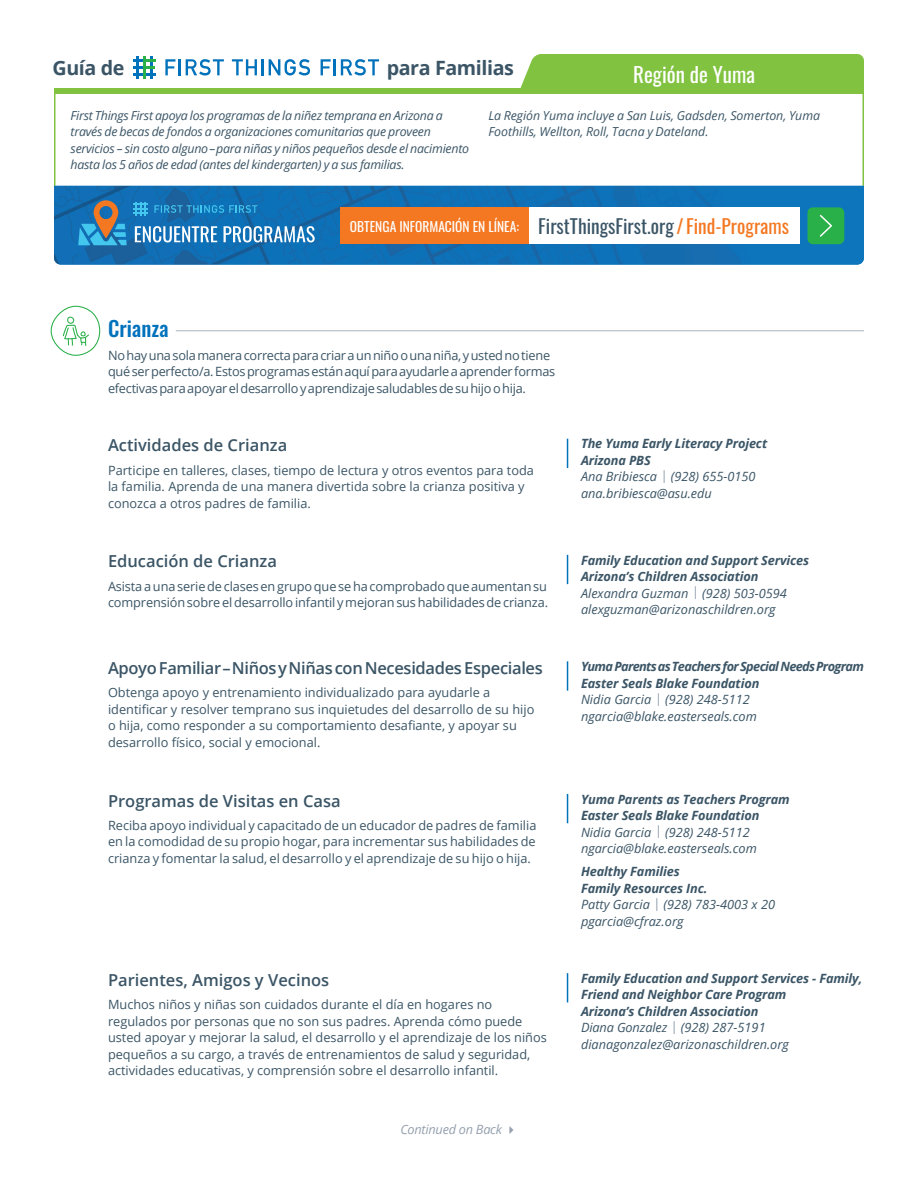
<style>
.page{position:relative;width:918px;height:1188px;background:#fff}
.page>*{position:absolute;margin:0;border:0;box-sizing:border-box;transform-origin:0 0}
.H2_2{font:21px "Oswald";color:#fff}
.H2_2-2{font:500 21px "Oswald";color:#0072bc}
.Article_Body_Copy{font:700 19.65px "Open Sans";letter-spacing:-.02em;color:#3b5566}
.H2_2-3{font:19.5px "Oswald";color:#3b5566}
.t1{font:600 16.5px "Open Sans";color:#3b5566}
.t2{font:600 16.5px "Open Sans";letter-spacing:-.02em;color:#3b5566}
.H2_2-4{font:13.5px "Oswald";color:#fff}
.H2_2-5{font:12.75px/16.5px "Open Sans";color:#3b5566}
.Article_Body_Copy-2{font:italic 12.75px/16.5px "Open Sans";color:#3b5566}
.Article_Body_Copy-3{font:italic 700 12.75px/16.5px "Open Sans";letter-spacing:-.01em;color:#3b5566}
.H2_2-6{font:12.75px/16.5px "Open Sans";letter-spacing:-.02em;color:#3b5566}
.Article_Body_Copy-4{font:italic 700 12.75px "Open Sans";letter-spacing:-.05em;color:#3b5566}
.Article_Body_Copy-5{font:italic 12.75px "Open Sans";letter-spacing:-.02em;color:#94a0ae}
.Article_Body_Copy-6{font:italic 12.3px/16.5px "Open Sans";letter-spacing:-.02em;color:#3b5566}
.Article_Body_Copy-7{font:italic 12.3px/16.5px "Open Sans";color:#3b5566}
.s1{color:#f47721}
.s2{font-weight:700}
.s3{color:#8a98a7}
.s4{font-weight:400}
.s5{font-weight:400;color:#8a98a7}
</style>
<div class="page">
<img style="left:54px;top:186px;width:810px;height:79px">
<div style="left:459px;top:207px;width:341px;height:37px;background:#fff"></div>
<div style="left:340px;top:207px;width:189px;height:37px;background:#f47721"></div>
<div style="left:808px;top:207px;width:36px;height:37px;background:#2ab049;border-radius:5px"></div>
<svg style="left:819px;top:214px;width:13px;height:23px"></svg>
<svg style="left:78px;top:200px;width:49px;height:45px;background:#4f84a0"></svg>
<svg style="left:154px;top:205px;width:103px;height:8px"></svg>
<svg style="left:134px;top:202px;width:14px;height:14px"></svg>
<svg style="left:135px;top:226px;width:82px;height:16px"></svg>
<svg style="left:224px;top:226px;width:91px;height:16px"></svg>
<svg style="left:54px;top:54px;width:810px;height:40px"></svg>
<hr style="left:176px;top:330px;width:688px;height:1px;background:#3b5566">
<svg style="left:51px;top:306px;width:49px;height:50px"></svg>
<svg style="left:567px;top:439px;width:1px;height:29px"></svg>
<hr style="left:567px;top:661px;width:1px;height:30px;background:#0072bc">
<svg style="left:567px;top:794px;width:1px;height:29px"></svg>
<svg style="left:567px;top:555px;width:1px;height:29px"></svg>
<svg style="left:567px;top:973px;width:1px;height:29px"></svg>
<p class="Article_Body_Copy" style="left:52px;top:54px;width:73px">Guía de</p>
<p class="Article_Body_Copy" style="left:387px;top:54px;width:129px">para Familias</p>
<p class="H2_2" style="left:633px;top:55px;width:124px">Región de Yuma</p>
<p class="Article_Body_Copy-6" style="left:71px;top:107px;width:374px">First Things First apoya los programas de la niñez temprana en Arizona a</p>
<p class="Article_Body_Copy-6" style="left:71px;top:123px;width:400px">través de becas de fondos a organizaciones comunitarias que proveen servicios – sin costo alguno – para niñas y niños pequeños desde el nacimiento hasta los 5 años de edad (antes del kindergarten) y a sus familias.</p>
<p class="Article_Body_Copy-7" style="left:488px;top:107px;width:333px">La Región Yuma incluye a San Luis, Gadsden, Somerton, Yuma<br>Foothills, Wellton, Roll, Tacna y Dateland.</p>
<p class="H2_2-4" style="left:350px;top:214px;width:171px">OBTENGA INFORMACIÓN EN LÍNEA:</p>
<p class="H2_2-3" style="left:538px;top:209px;width:252px">FirstThingsFirst.org <span class="s1">/Find-Programs</span></p>
<p class="H2_2-2" style="left:108px;top:317px;width:62px">Crianza</p>
<p class="H2_2-6" style="left:108px;top:347px;width:449px">No hay una sola manera correcta para criar a un niño o una niña, y usted no tiene qué ser perfecto/a. Estos programas están aquí para ayudarle a aprender formas efectivas para apoyar el desarrollo y aprendizaje saludables de su hijo o hija.</p>
<p class="t1" style="left:108px;top:434px;width:181px">Actividades de Crianza</p>
<p class="H2_2-5" style="left:108px;top:461px;width:427px">Participe en talleres, clases, tiempo de lectura y otros eventos para toda la familia. Aprenda de una manera divertida sobre la crianza positiva y conozca a otros padres de familia.</p>
<p class="t1" style="left:108px;top:550px;width:171px">Educación de Crianza</p>
<p class="H2_2-5" style="left:108px;top:578px;width:442px">Asista a una serie de clases en grupo que se ha comprobado que aumentan su comprensión sobre el desarrollo infantil y mejoran sus habilidades de crianza.</p>
<p class="t2" style="left:108px;top:657px;width:436px">Apoyo Familiar – Niños y Niñas con Necesidades Especiales</p>
<p class="H2_2-5" style="left:108px;top:684px;width:428px">Obtenga apoyo y entrenamiento individualizado para ayudarle a identificar y resolver temprano sus inquietudes del desarrollo de su hijo o hija, como responder a su comportamiento desafiante, y apoyar su desarrollo físico, social y emocional.</p>
<p class="t1" style="left:108px;top:789px;width:234px">Programas de Visitas en Casa</p>
<p class="H2_2-5" style="left:108px;top:817px;width:430px;text-align:justify">Reciba apoyo individual y capacitado de un educador de padres de familia en la comodidad de su propio hogar, para incrementar sus habilidades de crianza y fomentar la salud, el desarrollo y el aprendizaje de su hijo o hija.</p>
<p class="t1" style="left:108px;top:968px;width:223px">Parientes, Amigos y Vecinos</p>
<p class="H2_2-5" style="left:108px;top:996px;width:440px">Muchos niños y niñas son cuidados durante el día en hogares no regulados por personas que no son sus padres. Aprenda cómo puede usted apoyar y mejorar la salud, el desarrollo y el aprendizaje de los niños pequeños a su cargo, a través de entrenamientos de salud y seguridad, actividades educativas, y comprensión sobre el desarrollo infantil.</p>
<p class="Article_Body_Copy-5" style="left:400px;top:1121px;width:119px">Continued on Back ✔</p>
<p class="Article_Body_Copy-3" style="left:581px;top:435px;width:188px">The Yuma Early Literacy Project</p>
<p class="Article_Body_Copy-2" style="left:581px;top:452px;width:176px"><span class="s2">Arizona PBS<br></span>Ana Bribiesca <span class="s3">|</span> (928) 655-0150 ana.bribiesca@asu.edu</p>
<p class="Article_Body_Copy-3" style="left:581px;top:551px;width:230px">Family Education and Support Services</p>
<p class="Article_Body_Copy-3" style="left:581px;top:568px;width:179px">Arizona’s Children Association</p>
<p class="Article_Body_Copy-2" style="left:581px;top:584px;width:207px">Alexandra Guzman <span class="s3">|</span> (928) 503-0594</p>
<p class="Article_Body_Copy-2" style="left:581px;top:601px;width:196px">alexguzman@arizonaschildren.org</p>
<p class="Article_Body_Copy-4" style="left:581px;top:657px;width:284px">Yuma Parents as Teachers for Special Needs Program</p>
<p class="Article_Body_Copy-2" style="left:581px;top:674px;width:180px"><span class="s2">Easter Seals Blake Foundation<br></span>Nidia Garcia <span class="s3">|</span> (928) 248-5112 ngarcia@blake.easterseals.com</p>
<p class="Article_Body_Copy-3" style="left:581px;top:790px;width:210px">Yuma Parents as Teachers Program</p>
<p class="Article_Body_Copy-2" style="left:581px;top:807px;width:180px"><span class="s2">Easter Seals Blake Foundation<br></span>Nidia Garcia <span class="s3">|</span> (928) 248-5112 ngarcia@blake.easterseals.com</p>
<p class="Article_Body_Copy-3" style="left:581px;top:863px;width:100px">Healthy Families</p>
<p class="Article_Body_Copy-3" style="left:581px;top:880px;width:128px">Family Resources Inc.</p>
<p class="Article_Body_Copy-2" style="left:581px;top:896px;width:196px">Patty Garcia <span class="s3">|</span> (928) 783-4003 x 20</p>
<p class="Article_Body_Copy-2" style="left:581px;top:913px;width:104px">pgarcia@cfraz.org</p>
<p class="Article_Body_Copy-3" style="left:581px;top:970px;width:283px">Family Education and Support Services - Family, Friend and Neighbor Care Program<br>Arizona’s Children Association<br><span class="s4">Diana Gonzalez</span> <span class="s5">|</span> <span class="s4">(928) 287-5191</span></p>
<p class="Article_Body_Copy-2" style="left:581px;top:1036px;width:209px">dianagonzalez@arizonaschildren.org</p>
</div>
